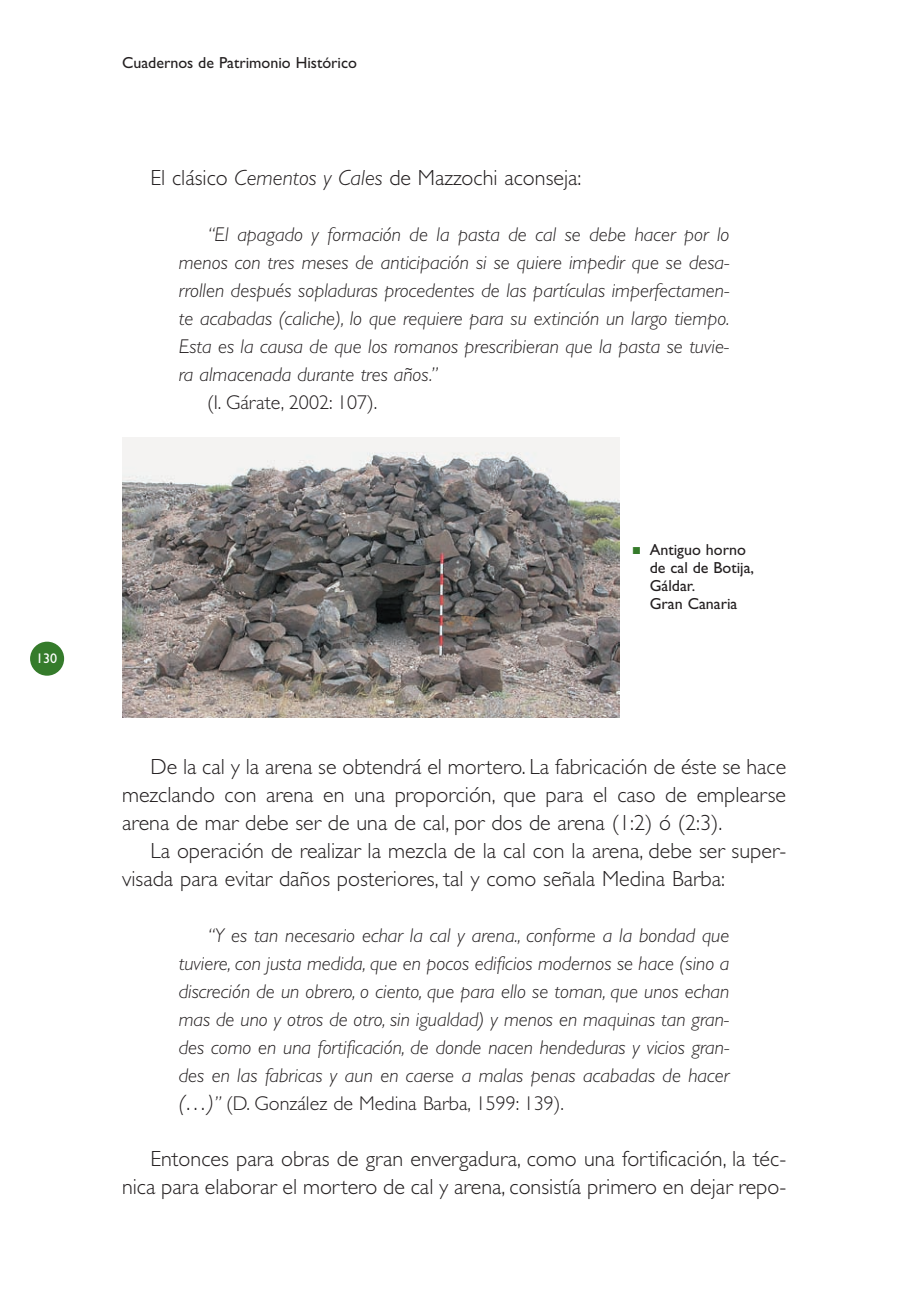
<style>
.page{position:relative;width:908px;height:1304px;background:#fff}
.page>*{position:absolute;margin:0;border:0;box-sizing:border-box;transform-origin:0 0}
.t1{font:300 22px/28px "Gill Sans";color:#231f20;text-align:justify}
.t2{font:italic 300 20px/28px "Gill Sans";color:#231f20;text-align:justify}
.t3{font:300 20px "Gill Sans";color:#231f20}
.t4{font:16px/18px "Gill Sans";color:#231f20}
.t5{font:14px "Gill Sans";color:#fff}
.s1{font-style:italic}
.s2{color:#357b2b}
.s3{font-size:22px}
.s4{font-style:normal}
</style>
<div class="page">
<div style="left:30px;top:642px;width:34px;height:34px;background:#357b2b;border-radius:50%"></div>
<img style="left:122px;top:438px;width:497px;height:280px">
<p class="t5" style="left:36px;top:653px;width:22px">130</p>
<p class="t4" style="left:122px;top:55px;width:236px">Cuadernos de Patrimonio Histórico</p>
<p class="t1" style="left:150px;top:166px;width:432px">El clásico <span class="s1">Cementos y Cales</span> de Mazzochi aconseja:</p>
<p class="t2" style="left:179px;top:222px;width:552px;text-indent:28px">“El apagado y formación de la pasta de cal se debe hacer por lo menos con tres meses de anticipación si se quiere impedir que se desa&shy;rrollen después sopladuras procedentes de las partículas imperfectamen&shy;te acabadas (caliche), lo que requiere para su extinción un largo tiempo.<br>Esta es la causa de que los romanos prescribieran que la pasta se tuvie&shy;ra almacenada durante tres años.”</p>
<p class="t3" style="left:207px;top:395px;width:172px">(I. Gárate, 2002: 107).</p>
<p class="t4" style="left:649px;top:542px;width:106px;text-indent:-17px"><span class="s2">■</span> Antiguo horno de cal de Botija,<br>Gáldar.<br>Gran Canaria</p>
<p class="t1" style="left:122px;top:754px;width:665px;text-indent:28px">De la cal y la arena se obtendrá el mortero. La fabricación de éste se hace mezclando con arena en una proporción, que para el caso de emplearse arena de mar debe ser de una de cal, por dos de arena (1:2) ó (2:3).</p>
<p class="t1" style="left:122px;top:838px;width:665px;text-indent:28px">La operación de realizar la mezcla de la cal con la arena, debe ser super&shy;visada para evitar daños posteriores, tal y como señala Medina Barba:</p>
<p class="t2" style="left:179px;top:923px;width:552px;text-indent:28px">“Y es tan necesario echar la cal y arena., conforme a la bondad que tuviere, con justa medida, que en pocos edificios modernos se hace (sino a discreción de un obrero, o ciento, que para ello se toman, que unos echan mas de uno y otros de otro, sin igualdad) y menos en maquinas tan gran&shy;des como en una fortificación, de donde nacen hendeduras y vicios gran&shy;des en las fabricas y aun en caerse a malas penas acabadas de hacer <span class="s3">(…)</span>” <span class="s4">(D. González de Medina Barba, 1599: 139).</span></p>
<p class="t1" style="left:122px;top:1146px;width:665px;text-align:right">Entonces para obras de gran envergadura, como una fortificación, la téc&shy;nica para elaborar el mortero de cal y arena, consistía primero en dejar repo-</p>
</div>
